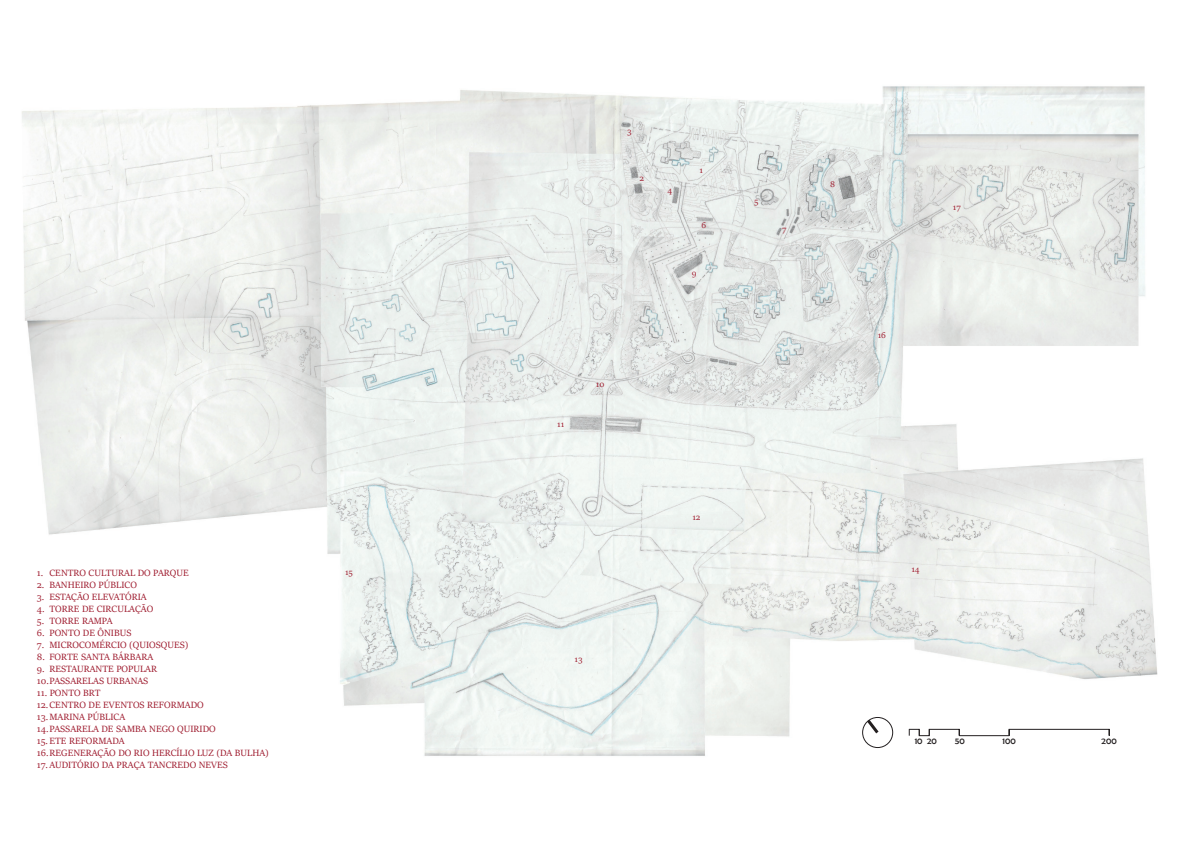
<style>
.page{position:relative;width:1191px;height:842px;background:#fff}
.page>*{position:absolute;margin:0;border:0;box-sizing:border-box;transform-origin:0 0}
.t1{font:10px "Sitka Heading";color:#9e1a2d}
.t2{font:9px "Sitka Heading";color:#9e1a2d}
.t3{font:9px "Berlin Sans FB";color:#231f20}
</style>
<div class="page">
<img style="left:22px;top:86px;width:1136px;height:670px">
<hr style="left:959px;top:735px;width:50px;height:1px;background:#231f20">
<svg style="left:908px;top:728px;width:52px;height:9px"></svg>
<svg style="left:1008px;top:728px;width:102px;height:9px"></svg>
<div style="left:862px;top:717px;width:31px;height:31px;border:1px solid #231f20;border-radius:50%"></div>
<svg style="left:864px;top:716px;width:17px;height:21px"></svg>
<p class="t1" style="left:37px;top:565px;width:153px">1. CENTRO CULTURAL DO PARQUE</p>
<p class="t2" style="left:345px;top:566px;width:9px">15</p>
<p class="t1" style="left:37px;top:577px;width:102px">2. BANHEIRO PÚBLICO</p>
<p class="t1" style="left:37px;top:589px;width:111px">3. ESTAÇÃO ELEVATÓRIA</p>
<p class="t1" style="left:37px;top:601px;width:118px">4. TORRE DE CIRCULAÇÃO</p>
<p class="t1" style="left:37px;top:613px;width:77px">5. TORRE RAMPA</p>
<p class="t1" style="left:37px;top:625px;width:96px">6. PONTO DE ÔNIBUS</p>
<p class="t1" style="left:37px;top:637px;width:153px">7. MICROCOMÉRCIO (QUIOSQUES)</p>
<p class="t1" style="left:37px;top:649px;width:118px">8. FORTE SANTA BÁRBARA</p>
<p class="t1" style="left:37px;top:661px;width:122px">9. RESTAURANTE POPULAR</p>
<p class="t1" style="left:37px;top:673px;width:113px">10. PASSARELAS URBANAS</p>
<p class="t1" style="left:37px;top:685px;width:65px">11. PONTO BRT</p>
<p class="t1" style="left:37px;top:697px;width:168px">12. CENTRO DE EVENTOS REFORMADO</p>
<p class="t1" style="left:37px;top:709px;width:90px">13. MARINA PÚBLICA</p>
<p class="t1" style="left:37px;top:721px;width:180px">14. PASSARELA DE SAMBA NEGO QUIRIDO</p>
<p class="t1" style="left:37px;top:733px;width:89px">15. ETE REFORMADA</p>
<p class="t1" style="left:37px;top:745px;width:233px">16. REGENERAÇÃO DO RIO HERCÍLIO LUZ (DA BULHA)</p>
<p class="t1" style="left:37px;top:757px;width:193px">17. AUDITÓRIO DA PRAÇA TANCREDO NEVES</p>
<p class="t2" style="left:627px;top:125px;width:6px">3</p>
<p class="t2" style="left:639px;top:171px;width:6px">2</p>
<p class="t2" style="left:667px;top:183px;width:6px">4</p>
<p class="t2" style="left:699px;top:163px;width:5px">1</p>
<p class="t2" style="left:701px;top:219px;width:6px">6</p>
<p class="t2" style="left:691px;top:267px;width:6px">9</p>
<p class="t2" style="left:557px;top:417px;width:9px">11</p>
<p class="t2" style="left:596px;top:377px;width:10px">10</p>
<p class="t2" style="left:692px;top:511px;width:10px">12</p>
<p class="t2" style="left:574px;top:653px;width:10px">13</p>
<p class="t2" style="left:754px;top:195px;width:6px">5</p>
<p class="t2" style="left:782px;top:223px;width:6px">7</p>
<p class="t2" style="left:830px;top:178px;width:6px">8</p>
<p class="t2" style="left:877px;top:329px;width:10px">16</p>
<p class="t2" style="left:953px;top:201px;width:9px">17</p>
<p class="t2" style="left:911px;top:562px;width:10px">14</p>
<p class="t3" style="left:914px;top:736px;width:24px">10 20</p>
<p class="t3" style="left:955px;top:736px;width:11px">50</p>
<p class="t3" style="left:1002px;top:736px;width:15px">100</p>
<p class="t3" style="left:1101px;top:736px;width:17px">200</p>
</div>
